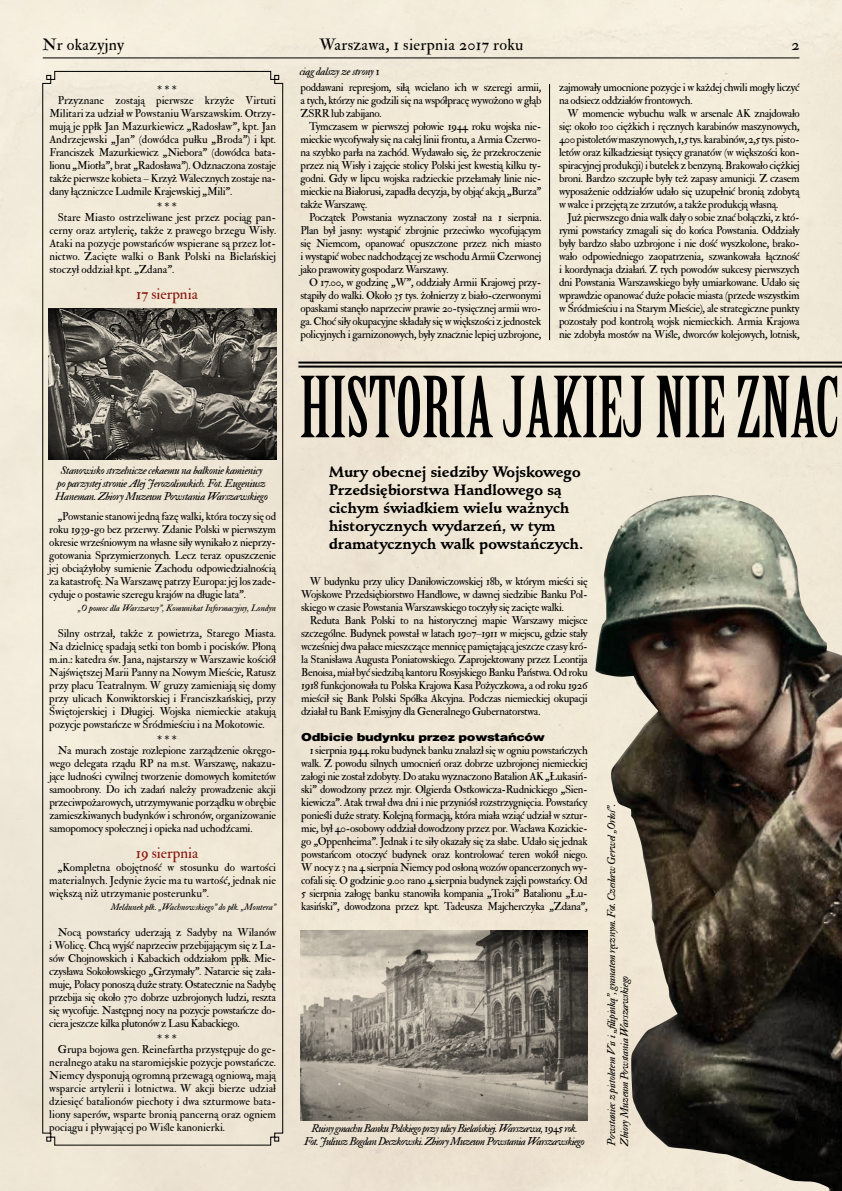
<style>
.page{position:relative;width:842px;height:1191px;background:#fff}
.page>*{position:absolute;margin:0;border:0;box-sizing:border-box;transform-origin:0 0}
.t1{font:82px "Birch Std";color:#000}
.t2{font:16px "IM FELL Double Pica PRO Roman";letter-spacing:.02em;color:#000}
.t3{font:15px "IM FELL Double Pica PRO Roman";color:#8e140b}
.t4{font:700 14px/18px "Symeon Old EFN";color:#000}
.t5{font:11px/13px "IM FELL Double Pica PRO Roman";letter-spacing:-.03em;color:#000;text-align:justify}
.t6{font:11px/13px "IM FELL Double Pica PRO Italic";letter-spacing:-.025em;color:#000;text-align:center}
.t7{font:11px/11px "IM FELL Double Pica PRO Roman";color:#000;text-align:center}
.t8{font:11px/13px "IM FELL Double Pica PRO Italic";letter-spacing:-.05em;color:#000;text-align:center}
.t9{font:11px "Switzer Ext TTEFN Black";letter-spacing:-.03em;color:#000}
.t10{font:9px "IM FELL Double Pica PRO Italic";color:#000}
</style>
<div class="page">
<img style="left:0;top:0;width:842px;height:1191px">
<h2 class="t2" style="left:43px;top:35px;width:83px">Nr okazyjny</h2>
<h2 class="t2" style="left:319px;top:35px;width:206px">Warszawa, 1 sierpnia 2017 roku</h2>
<h2 class="t2" style="left:791px;top:35px;width:10px">2</h2>
<p class="t7" style="left:58px;top:84px;width:220px">* * *<br>Przyznane zostają pierwsze krzyże Virtuti</p>
<p class="t5" style="left:49px;top:107px;width:228px">Militari za udział w Powstaniu Warszawskim. Otrzy&shy;mują je ppłk Jan Mazurkiewicz „Radosław”, kpt. Jan Andrzejewski „Jan” (dowódca pułku „Broda”) i kpt.<br>Franciszek Mazurkiewicz „Niebora” (dowódca bata&shy;lionu „Miotła”, brat „Radosława”). Odznaczona zostaje także pierwsze kobieta – Krzyż Walecznych zostaje na&shy;dany łączniczce Ludmile Krajewskiej „Mili”.</p>
<p class="t7" style="left:58px;top:201px;width:220px">* * *<br>Stare Miasto ostrzeliwane jest przez pociąg pan-</p>
<p class="t5" style="left:49px;top:224px;width:228px">cerny oraz artylerię, także z prawego brzegu Wisły.<br>Ataki na pozycje powstańców wspierane są przez lot&shy;nictwo. Zacięte walki o Bank Polski na Bielańskiej stoczył oddział kpt. „Zdana”.</p>
<h3 class="t3" style="left:136px;top:285px;width:63px">17 sierpnia</h3>
<p class="t6" style="left:300px;top:65px;width:82px">ciąg dalszy ze strony 1</p>
<p class="t5" style="left:559px;top:81px;width:242px">zajmowały umocnione pozycje i w każdej chwili mogły liczyć na odsiecz oddziałów frontowych.</p>
<p class="t5" style="left:559px;top:107px;width:242px;text-indent:9px">W momencie wybuchu walk w arsenale AK znajdowało się: około 100 ciężkich i ręcznych karabinów maszynowych, 400 pistoletów maszynowych, 1,5 tys. karabinów, 2,5 tys. pisto&shy;letów oraz kilkadziesiąt tysięcy granatów (w większości kon&shy;spiracyjnej produkcji) i butelek z benzyną. Brakowało ciężkiej broni. Bardzo szczupłe były też zapasy amunicji. Z czasem wyposażenie oddziałów udało się uzupełnić bronią zdobytą w walce i przejętą ze zrzutów, a także produkcją własną.</p>
<p class="t5" style="left:559px;top:211px;width:242px;text-indent:9px">Już pierwszego dnia walk dały o sobie znać bolączki, z któ&shy;rymi powstańcy zmagali się do końca Powstania. Oddziały były bardzo słabo uzbrojone i nie dość wyszkolone, brako&shy;wało odpowiedniego zaopatrzenia, szwankowała łączność i koordynacja działań. Z tych powodów sukcesy pierwszych dni Powstania Warszawskiego były umiarkowane. Udało się wprawdzie opanować duże połacie miasta (przede wszystkim w Śródmieściu i na Starym Mieście), ale strategiczne punkty pozostały pod kontrolą wojsk niemieckich. Armia Krajowa nie zdobyła mostów na Wiśle, dworców kolejowych, lotnisk,</p>
<p class="t5" style="left:300px;top:81px;width:242px">poddawani represjom, siłą wcielano ich w szeregi armii, a tych, którzy nie godzili się na współpracę wywożono w głąb ZSRR lub zabijano.</p>
<p class="t5" style="left:300px;top:120px;width:242px;text-indent:9px">Tymczasem w pierwszej połowie 1944 roku wojska nie&shy;mieckie wycofywały się na całej linii frontu, a Armia Czerwo&shy;na szybko parła na zachód. Wydawało się, że przekroczenie przez nią Wisły i zajęcie stolicy Polski jest kwestią kilku ty&shy;godni. Gdy w lipcu wojska radzieckie przełamały linie nie&shy;mieckie na Białorusi, zapadła decyzja, by objąć akcją „Burza” także Warszawę.</p>
<p class="t5" style="left:300px;top:211px;width:242px;text-indent:9px">Początek Powstania wyznaczony został na 1 sierpnia.<br>Plan był jasny: wystąpić zbrojnie przeciwko wycofującym się Niemcom, opanować opuszczone przez nich miasto i wystąpić wobec nadchodzącej ze wschodu Armii Czerwonej jako prawowity gospodarz Warszawy.</p>
<p class="t5" style="left:300px;top:276px;width:242px;text-indent:9px">O 17.00, w godzinę „W”, oddziały Armii Krajowej przy&shy;stąpiły do walki. Około 35 tys. żołnierzy z biało-czerwonymi opaskami stanęło naprzeciw prawie 20-tysięcznej armii wro&shy;ga. Choć siły okupacyjne składały się w większości z jednostek policyjnych i garnizonowych, były znacznie lepiej uzbrojone,</p>
<p class="t6" style="left:55px;top:464px;width:214px">Stanowisko strzelnicze cekaemu na balkonie kamienicy po parzystej stronie Alej Jerozolimskich. Fot. Eugeniusz<br>Haneman. Zbiory Muzeum Powstania Warszawskiego</p>
<p class="t5" style="left:49px;top:510px;width:228px;text-indent:9px">„Powstanie stanowi jedną fazę walki, która toczy się od roku 1939-go bez przerwy. Zdanie Polski w pierwszym okresie wrześniowym na własne siły wynikało z nieprzy&shy;gotowania Sprzymierzonych. Lecz teraz opuszczenie jej obciążyłoby sumienie Zachodu odpowiedzialnością za katastrofę. Na Warszawę patrzy Europa: jej los zade&shy;cyduje o postawie szeregu krajów na długie lata”.</p>
<p class="t10" style="left:78px;top:603px;width:200px">„O pomoc dla Warszawy”, Komunikat Informacyjny, Londyn</p>
<p class="t5" style="left:49px;top:627px;width:228px;text-indent:9px">Silny ostrzał, także z powietrza, Starego Miasta.<br>Na dzielnicę spadają setki ton bomb i pocisków. Płoną m.in.: katedra św. Jana, najstarszy w Warszawie kościół Najświętszej Marii Panny na Nowym Mieście, Ratusz przy placu Teatralnym. W gruzy zamieniają się domy przy ulicach Konwiktorskiej i Franciszkańskiej, przy Świętojerskiej i Długiej. Wojska niemieckie atakują pozycje powstańcze w Śródmieściu i na Mokotowie.</p>
<p class="t5" style="left:58px;top:734px;width:220px;line-height:11px;text-align:center">* * *<br>Na murach zostaje rozlepione zarządzenie okręgo-</p>
<p class="t5" style="left:49px;top:757px;width:228px">wego delegata rządu RP na m.st. Warszawę, nakazu&shy;jące ludności cywilnej tworzenie domowych komitetów samoobrony. Do ich zadań należy prowadzenie akcji przeciwpożarowych, utrzymywanie porządku w obrębie zamieszkiwanych budynków i schronów, organizowanie samopomocy społecznej i opieka nad uchodźcami.</p>
<h3 class="t3" style="left:136px;top:844px;width:64px">19 sierpnia</h3>
<p class="t5" style="left:49px;top:861px;width:228px;text-indent:9px">„Kompletna obojętność w stosunku do wartości materialnych. Jedynie życie ma tu wartość, jednak nie większą niż utrzymanie posterunku”.</p>
<p class="t10" style="left:111px;top:902px;width:167px">Meldunek płk. „Wachnowskiego” do płk. „Montera”</p>
<p class="t5" style="left:49px;top:926px;width:228px;text-indent:9px">Nocą powstańcy uderzają z Sadyby na Wilanów i Wolicę. Chcą wyjść naprzeciw przebijającym się z La&shy;sów Chojnowskich i Kabackich oddziałom ppłk. Mie&shy;czysława Sokołowskiego „Grzymały”. Natarcie się zała&shy;muje, Polacy ponoszą duże straty. Ostatecznie na Sadybę przebija się około 370 dobrze uzbrojonych ludzi, reszta się wycofuje. Następnej nocy na pozycje powstańcze do&shy;ciera jeszcze kilka plutonów z Lasu Kabackiego.</p>
<p class="t7" style="left:58px;top:1033px;width:220px">* * *<br>Grupa bojowa gen. Reinefartha przystępuje do ge-</p>
<p class="t5" style="left:49px;top:1056px;width:228px">neralnego ataku na staromiejskie pozycje powstańcze.<br>Niemcy dysponują ogromną przewagą ogniową, mają wsparcie artylerii i lotnictwa. W akcji bierze udział dziesięć batalionów piechoty i dwa szturmowe bata&shy;liony saperów, wsparte bronią pancerną oraz ogniem pociągu i pływającej po Wiśle kanonierki.</p>
<h1 class="t1" style="left:300px;top:361px;width:541px">HISTORIA JAKIEJ NIE ZNAC</h1>
<p class="t4" style="left:329px;top:464px;width:256px">Mury obecnej siedziby Wojskowego Przedsiębiorstwa Handlowego są cichym świadkiem wielu ważnych historycznych wydarzeń, w tym dramatycznych walk powstańczych.</p>
<p class="t5" style="left:301px;top:575px;width:288px;text-indent:9px">W budynku przy ulicy Daniłowiczowskiej 18b, w którym mieści się Wojskowe Przedsiębiorstwo Handlowe, w dawnej siedzibie Banku Pol&shy;skiego w czasie Powstania Warszawskiego toczyły się zacięte walki.</p>
<p class="t5" style="left:301px;top:614px;width:288px;text-indent:9px">Reduta Bank Polski to na historycznej mapie Warszawy miejsce szczególne. Budynek powstał w latach 1907–1911 w miejscu, gdzie stały wcześniej dwa pałace mieszczące mennicę pamiętającą jeszcze czasy kró&shy;la Stanisława Augusta Poniatowskiego. Zaprojektowany przez Leontija Benoisa, miał być siedzibą kantoru Rosyjskiego Banku Państwa. Od roku 1918 funkcjonowała tu Polska Krajowa Kasa Pożyczkowa, a od roku 1926 mieścił się Bank Polski Spółka Akcyjna. Podczas niemieckiej okupacji działał tu Bank Emisyjny dla Generalnego Gubernatorstwa.</p>
<p class="t9" style="left:301px;top:731px;width:245px">Odbicie budynku przez powstańców</p>
<p class="t5" style="left:301px;top:744px;width:288px;text-indent:9px">1 sierpnia 1944 roku budynek banku znalazł się w ogniu powstańczych walk. Z powodu silnych umocnień oraz dobrze uzbrojonej niemieckiej załogi nie został zdobyty. Do ataku wyznaczono Batalion AK „Łukasiń&shy;ski” dowodzony przez mjr. Olgierda Ostkowicza-Rudnickiego „Sien&shy;kiewicza”. Atak trwał dwa dni i nie przyniósł rozstrzygnięcia. Powstańcy ponieśli duże straty. Kolejną formacją, która miała wziąć udział w sztur&shy;mie, był 40-osobowy oddział dowodzony przez por. Wacława Kozickie&shy;go „Oppenheima”. Jednak i te siły okazały się za słabe. Udało się jednak powstańcom otoczyć budynek oraz kontrolować teren wokół niego.<br>W nocy z 3 na 4 sierpnia Niemcy pod osłoną wozów opancerzonych wy&shy;cofali się. O godzinie 9.00 rano 4 sierpnia budynek zajęli powstańcy. Od 5 sierpnia załogę banku stanowiła kompania „Troki” Batalionu „Łu&shy;kasiński”, dowodzona przez kpt. Tadeusza Majcherczyka „Zdana”,</p>
<p class="t8" style="left:304px;top:1122px;width:282px">Ruiny gmachu Banku Polskiego przy ulicy Bielańskiej. Warszawa, 1945 rok.<br>Fot. Juliusz Bogdan Deczkowski. Zbiory Muzeum Powstania Warszawskiego</p>
<p class="t6" style="left:605px;top:1145px;width:343px;text-align:left;rotate:-90deg">Powstaniec z pistoletem Vis i „filipinką”, granatem ręcznym. Fot. Czesław Gerwel „Orłoś”.<br>Zbiory Muzeum Powstania Warszawskiego</p>
</div>
